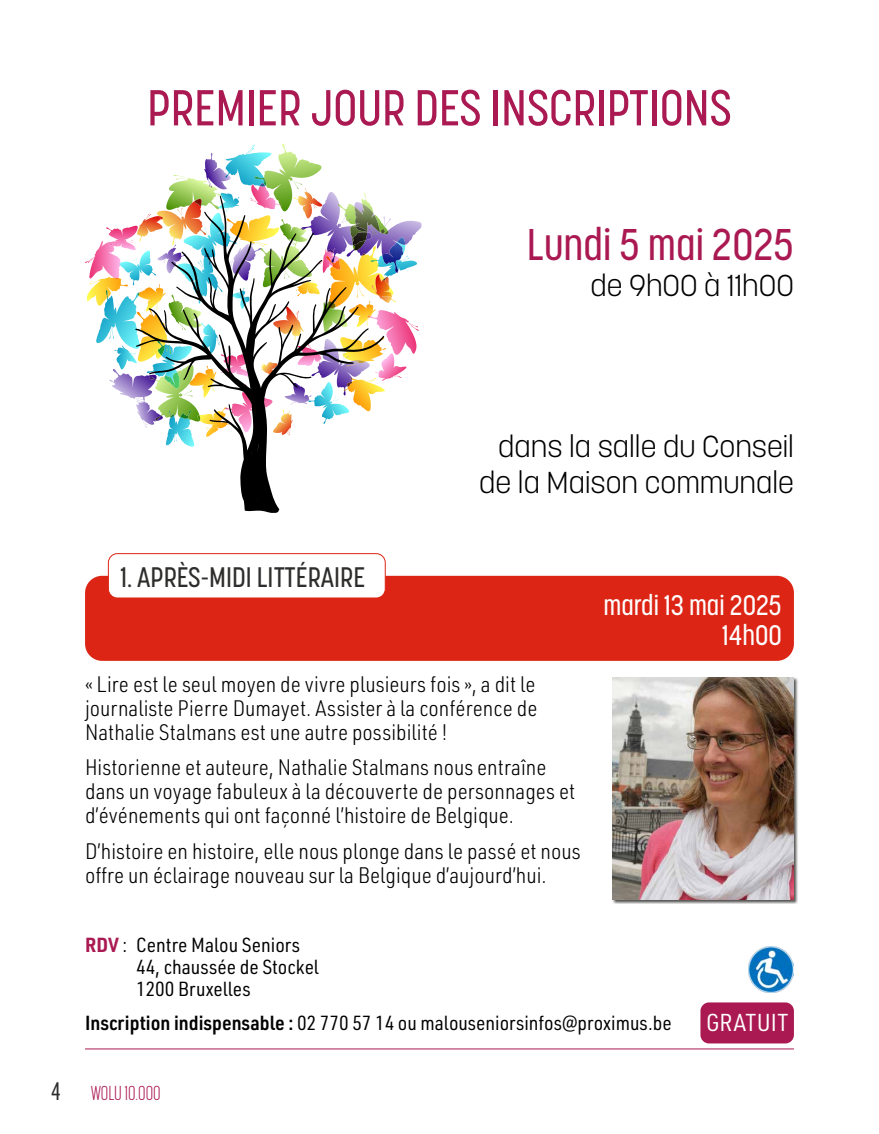
<style>
.page{position:relative;width:879px;height:1134px;background:#fff}
.page>*{position:absolute;margin:0;border:0;box-sizing:border-box;transform-origin:0 0}
.t1{font:500 50px "Korolev Condensed";color:#aa1952}
.t2{font:500 44px "Korolev Condensed";color:#aa1952}
.t3{font:300 30px "Korolev";color:#000}
.t4{font:500 28px "Korolev Condensed";color:#2e2d2c}
.Date_-_heure{font:500 28px "Korolev Condensed";color:#fff}
.Prix{font:24px "URWDIN Semi Cond";letter-spacing:.01em;color:#fff}
.Texte_11{font:300 22px/24px "URWDIN Semi Cond";color:#000}
.RDV_-_Info{font:20px "URWDIN Semi Cond";color:#000}
.t5{font:300 20px "Korolev Compressed";color:#aa1952}
.s1{font-weight:700;color:#aa1952}
.s2{font-weight:600}
.s3{font-weight:500;font-size:25.2px;color:#2e2d2c}
</style>
<div class="page">
<svg style="left:85px;top:143px;width:336px;height:256px"></svg>
<img style="left:135px;top:195px;width:249px;height:318px">
<div style="left:85px;top:576px;width:709px;height:85px;background:#dc2515;border-radius:17px"></div>
<div style="left:108px;top:554px;width:277px;height:44px;background:#fff;border-radius:9px"></div>
<div style="left:108px;top:553px;width:278px;height:45px;border:1px solid #dc2515;border-radius:9px"></div>
<hr style="left:85px;top:1048px;width:709px;height:1px;background:#aa1952">
<div style="left:700px;top:1002px;width:94px;height:41px;background:#aa1952;border-radius:9px"></div>
<img style="left:748px;top:947px;width:46px;height:45px">
<div style="left:612px;top:677px;width:186px;height:227px;background:#1d1d1b;opacity:.75"></div>
<img style="left:612px;top:677px;width:182px;height:223px">
<p class="t1" style="left:147px;top:78px;width:586px">PREMIER JOUR DES INSCRIPTIONS</p>
<p class="t2" style="left:527px;top:219px;width:268px">Lundi 5 mai 2025</p>
<p class="t3" style="left:590px;top:266px;width:205px">de 9h00 à 11h00</p>
<p class="t4" style="left:120px;top:561px;width:247px">1. APRÈS-MIDI LITTÉRAIRE</p>
<p class="t3" style="left:498px;top:427px;width:297px">dans la salle du Conseil</p>
<p class="t3" style="left:479px;top:463px;width:316px">de la Maison communale</p>
<p class="Date_-_heure" style="left:603px;top:588px;width:180px">mardi 13 mai 2025</p>
<p class="Date_-_heure" style="left:722px;top:618px;width:62px">14h00</p>
<p class="Texte_11" style="left:85px;top:672px;width:454px;text-align:justify">« Lire est le seul moyen de vivre plusieurs fois », a dit le journaliste Pierre Dumayet. Assister à la conférence de Nathalie Stalmans est une autre possibilité !</p>
<p class="Texte_11" style="left:85px;top:755px;width:492px">Historienne et auteure, Nathalie Stalmans nous entraîne dans un voyage fabuleux à la découverte de personnages et d’événements qui ont façonné l’histoire de Belgique.</p>
<p class="Texte_11" style="left:85px;top:838px;width:497px">D’histoire en histoire, elle nous plonge dans le passé et nous offre un éclairage nouveau sur la Belgique d’aujourd’hui.</p>
<p class="RDV_-_Info" style="left:85px;top:932px;width:216px"><span class="s1">RDV</span> : Centre Malou Seniors</p>
<p class="RDV_-_Info" style="left:136px;top:954px;width:184px">44, chaussée de Stockel</p>
<p class="RDV_-_Info" style="left:136px;top:976px;width:116px">1200 Bruxelles</p>
<p class="RDV_-_Info" style="left:85px;top:1009px;width:588px"><span class="s2">Inscription indispensable :</span> 02 770 57 14 ou malouseniorsinfos@proximus.be</p>
<p class="t5" style="left:51px;top:1082px;width:111px"><span class="s3">4</span> WOLU 10.000</p>
<p class="Prix" style="left:706px;top:1006px;width:84px">GRATUIT</p>
</div>
